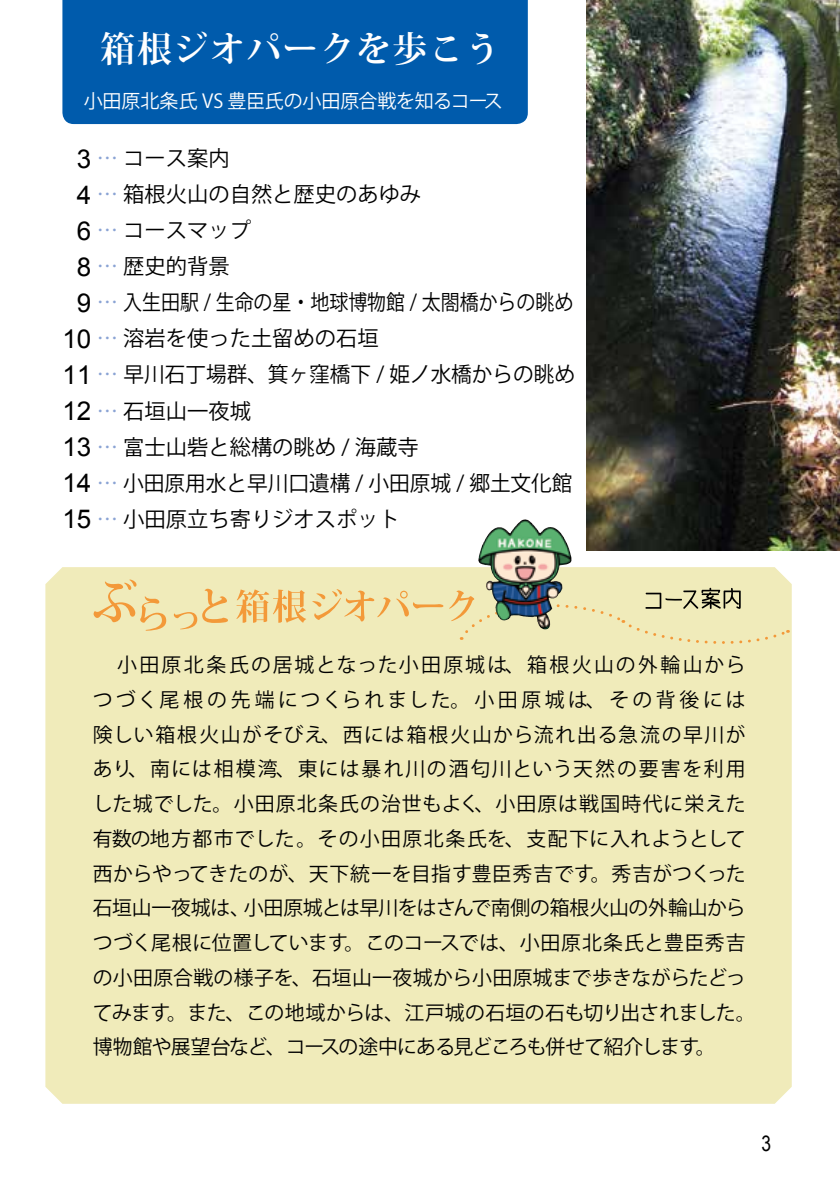
<style>
.page{position:relative;width:840px;height:1191px;background:#fff}
.page>*{position:absolute;margin:0;border:0;box-sizing:border-box;transform-origin:0 0}
.t1{font:700 35.4px "Koz Min Pro";letter-spacing:.05em;color:#fff}
.t2{font:21.2px "Koz Go Pro";color:#000}
.t3{font:21.2px "Koz Go Pro";color:#000;scale:.89 1}
.t4{font:21.2px "Arial Narrow";color:#000}
.t5{font:19.8px/34.8px "Koz Go Pro";letter-spacing:.02em;color:#000}
.t6{font:19.2px "Koz Go Pro";letter-spacing:-.005em;color:#fff}
.s1{font-family:"Arial";font-size:26px}
.s2{color:#8aa3d4}
</style>
<div class="page">
<div style="left:45px;top:567px;width:746px;height:536px;background:#f0ebba"></div>
<div style="left:62px;top:0;width:465px;height:124px;background:#005bac"></div>
<img style="left:586px;top:0;width:253px;height:551px">
<svg style="left:93px;top:579px;width:73px;height:51px;background:#f0dca2"></svg>
<svg style="left:174px;top:589px;width:54px;height:40px;background:#f0dda4"></svg>
<svg style="left:236px;top:588px;width:552px;height:62px;background:#e6ddac"></svg>
<img style="left:478px;top:520px;width:44px;height:100px">
<h1 class="t1" style="left:100px;top:23px;width:401px">箱根ジオパークを歩こう</h1>
<p class="t6" style="left:84px;top:88px;width:420px">小田原北条氏 VS 豊臣氏の小田原合戦を知るコース</p>
<p class="t2" style="left:77px;top:145px;width:154px"><span class="s1">3</span> <span class="s2">…</span> コース案内</p>
<p class="t2" style="left:77px;top:181px;width:345px"><span class="s1">4</span> <span class="s2">…</span> 箱根火山の自然と歴史のあゆみ</p>
<p class="t2" style="left:77px;top:217px;width:175px"><span class="s1">6</span> <span class="s2">…</span> コースマップ</p>
<p class="t2" style="left:77px;top:253px;width:154px"><span class="s1">8</span> <span class="s2">…</span> 歴史的背景</p>
<p class="t3" style="left:77px;top:289px;width:559px"><span class="s1">9</span> <span class="s2">…</span> 入生田駅 / 生命の星・地球博物館 / 太閤橋からの眺め</p>
<p class="t2" style="left:62px;top:325px;width:317px"><span class="s1">10</span> <span class="s2">…</span> 溶岩を使った土留めの石垣</p>
<p class="t2" style="left:62px;top:361px;width:514px"><span class="s1">11</span> <span class="s2">…</span> 早川石丁場群、箕ヶ窪橋下 / 姫ノ水橋からの眺め</p>
<p class="t2" style="left:62px;top:397px;width:190px"><span class="s1">12</span> <span class="s2">…</span> 石垣山一夜城</p>
<p class="t2" style="left:62px;top:433px;width:357px"><span class="s1">13</span> <span class="s2">…</span> 富士山砦と総構の眺め / 海蔵寺</p>
<p class="t2" style="left:62px;top:469px;width:511px"><span class="s1">14</span> <span class="s2">…</span> 小田原用水と早川口遺構 / 小田原城 / 郷土文化館</p>
<p class="t2" style="left:62px;top:505px;width:339px"><span class="s1">15</span> <span class="s2">…</span> 小田原立ち寄りジオスポット</p>
<p class="t5" style="left:93px;top:648px;width:664px">　小田原北条氏の居城となった小田原城は、箱根火山の外輪山からつづく尾根の先端につくられました。小田原城は、その背後には険しい箱根火山がそびえ、西には箱根火山から流れ出る急流の早川があり、南には相模湾、東には暴れ川の酒匂川という天然の要害を利用した城でした。小田原北条氏の治世もよく、小田原は戦国時代に栄えた有数の地方都市でした。その小田原北条氏を、支配下に入れようとして西からやってきたのが、天下統一を目指す豊臣秀吉です。秀吉がつくった石垣山一夜城は、小田原城とは早川をはさんで南側の箱根火山の外輪山からつづく尾根に位置しています。このコースでは、小田原北条氏と豊臣秀吉の小田原合戦の様子を、石垣山一夜城から小田原城まで歩きながらたどってみます。また、この地域からは、江戸城の石垣の石も切り出されました。博物館や展望台など、コースの途中にある見どころも併せて紹介します。</p>
<p class="t4" style="left:761px;top:1128px;width:11px">3</p>
</div>
